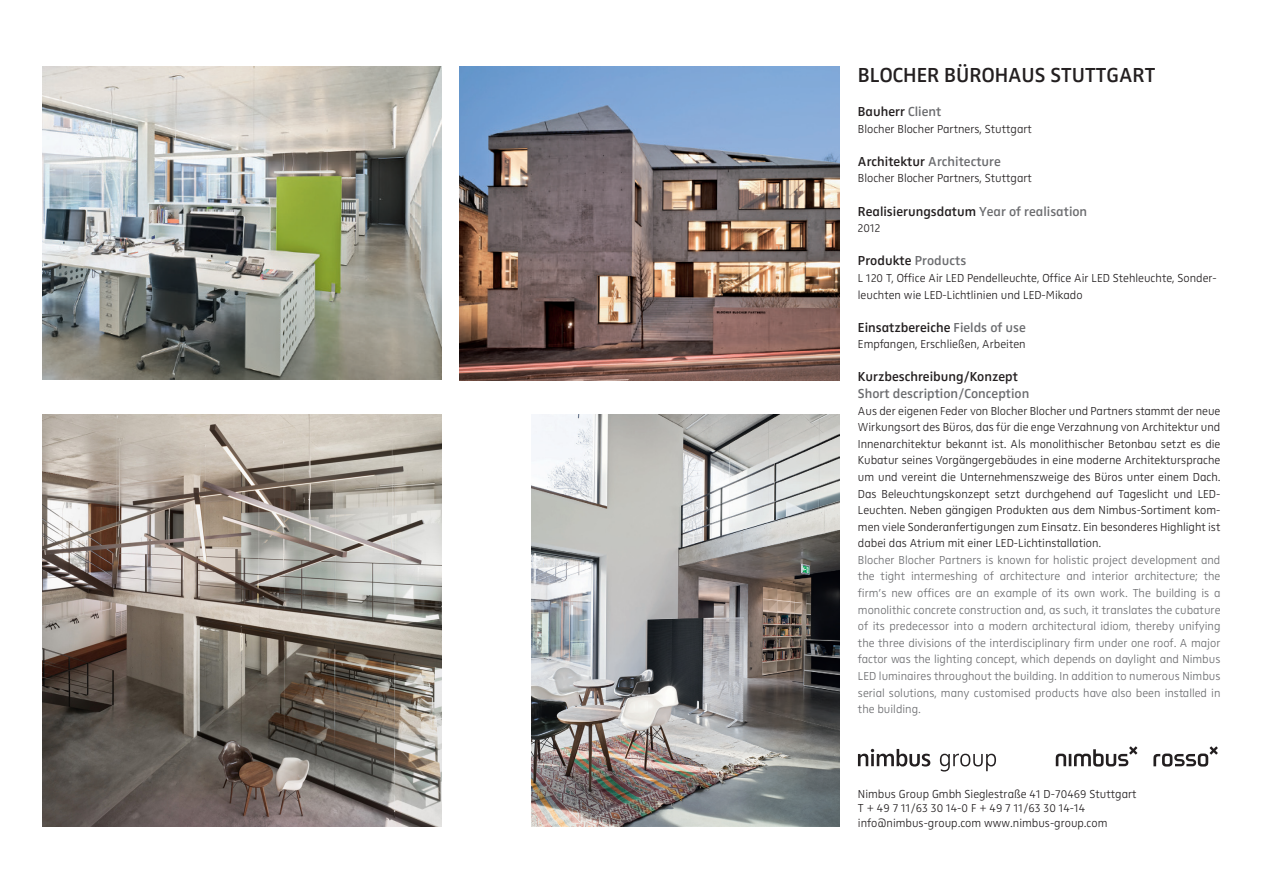
<style>
.page{position:relative;width:1263px;height:893px;background:#fff}
.page>*{position:absolute;margin:0;border:0;box-sizing:border-box;transform-origin:0 0}
.Headline{font:21px "Zwo Semi Bold LF Plain Alt";color:#231f20}
.Subhead{font:13.5px "Zwo Semi Bold LF Plain Alt";color:#231f20}
.Subhead-2{font:13.5px "Zwo Semi Bold LF Plain Alt";color:#6c6d70}
.Fließtext{font:12px/16.6px "Zwo Light LF Plain Alt";color:#231f20;text-align:justify}
.Fließtext-2{font:12px/16.6px "Zwo Light LF Plain Alt";color:#6c6d70;text-align:justify}
.Subhead-3{font:12px/16.6px "Zwo Light LF Plain Alt";color:#231f20}
.s1{color:#6c6d70}
.s2{color:#231f20}
</style>
<div class="page">
<svg style="left:858px;top:749px;width:72px;height:17px"></svg>
<svg style="left:940px;top:754px;width:56px;height:17px"></svg>
<svg style="left:1056px;top:746px;width:81px;height:21px"></svg>
<svg style="left:1153px;top:746px;width:65px;height:21px"></svg>
<img style="left:43px;top:66px;width:398px;height:313px">
<img style="left:459px;top:66px;width:381px;height:315px">
<img style="left:43px;top:414px;width:398px;height:413px">
<img style="left:531px;top:414px;width:309px;height:413px">
<p class="Headline" style="left:858px;top:63px;width:299px">BLOCHER BÜROHAUS STUTTGART</p>
<p class="Subhead" style="left:858px;top:104px;width:85px">Bauherr <span class="s1">Client</span></p>
<p class="Subhead-3" style="left:858px;top:120px;width:175px">Blocher Blocher Partners, Stuttgart</p>
<p class="Subhead-2" style="left:858px;top:153px;width:145px"><span class="s2">Architektur</span> Architecture</p>
<p class="Subhead-3" style="left:858px;top:170px;width:175px">Blocher Blocher Partners, Stuttgart</p>
<p class="Subhead" style="left:858px;top:203px;width:231px">Realisierungsdatum <span class="s1">Year of realisation</span></p>
<p class="Subhead-3" style="left:858px;top:220px;width:24px">2012</p>
<p class="Subhead" style="left:858px;top:253px;width:110px">Produkte <span class="s1">Products</span></p>
<p class="Subhead-3" style="left:858px;top:269px;width:360px">L 120 T, Office Air LED Pendelleuchte, Office Air LED Stehleuchte, Sonder&shy;leuchten wie LED-Lichtlinien und LED-Mikado</p>
<p class="Subhead" style="left:858px;top:319px;width:169px">Einsatzbereiche <span class="s1">Fields of use</span></p>
<p class="Subhead-3" style="left:858px;top:336px;width:169px">Empfangen, Erschließen, Arbeiten</p>
<p class="Subhead" style="left:858px;top:369px;width:162px">Kurzbeschreibung/Konzept</p>
<p class="Subhead-2" style="left:858px;top:385px;width:173px">Short description/Conception</p>
<p class="Fließtext" style="left:858px;top:402px;width:364px">Aus der eigenen Feder von Blocher Blocher und Partners stammt der neue Wirkungsort des Büros, das für die enge Verzahnung von Architektur und Innenarchitektur bekannt ist. Als monolithischer Betonbau setzt es die Kubatur seines Vorgängergebäudes in eine moderne Architektursprache um und vereint die Unternehmenszweige des Büros unter einem Dach.<br>Das Beleuchtungskonzept setzt durchgehend auf Tageslicht und LED-Leuchten. Neben gängigen Produkten aus dem Nimbus-Sortiment kom&shy;men viele Sonderanfertigungen zum Einsatz. Ein besonderes Highlight ist dabei das Atrium mit einer LED-Lichtinstallation.</p>
<p class="Fließtext-2" style="left:858px;top:551px;width:364px">Blocher Blocher Partners is known for holistic project development and the tight intermeshing of architecture and interior architecture; the firm’s new offices are an example of its own work. The building is a monolithic concrete construction and, as such, it translates the cubature of its predecessor into a modern architectural idiom, thereby unifying the three divisions of the interdisciplinary firm under one roof. A major factor was the lighting concept, which depends on daylight and Nimbus LED luminaires throughout the building. In addition to numerous Nimbus serial solutions, many customised products have also been installed in the building.</p>
<p class="Fließtext" style="left:858px;top:785px;width:280px">Nimbus Group Gmbh Sieglestraße 41 D-70469 Stuttgart</p>
<p class="Fließtext" style="left:858px;top:800px;width:229px">T + 49 7 11/63 30 14-0 F + 49 7 11/63 30 14-14</p>
<p class="Fließtext" style="left:858px;top:814px;width:251px">info@nimbus-group.com www.nimbus-group.com</p>
</div>
